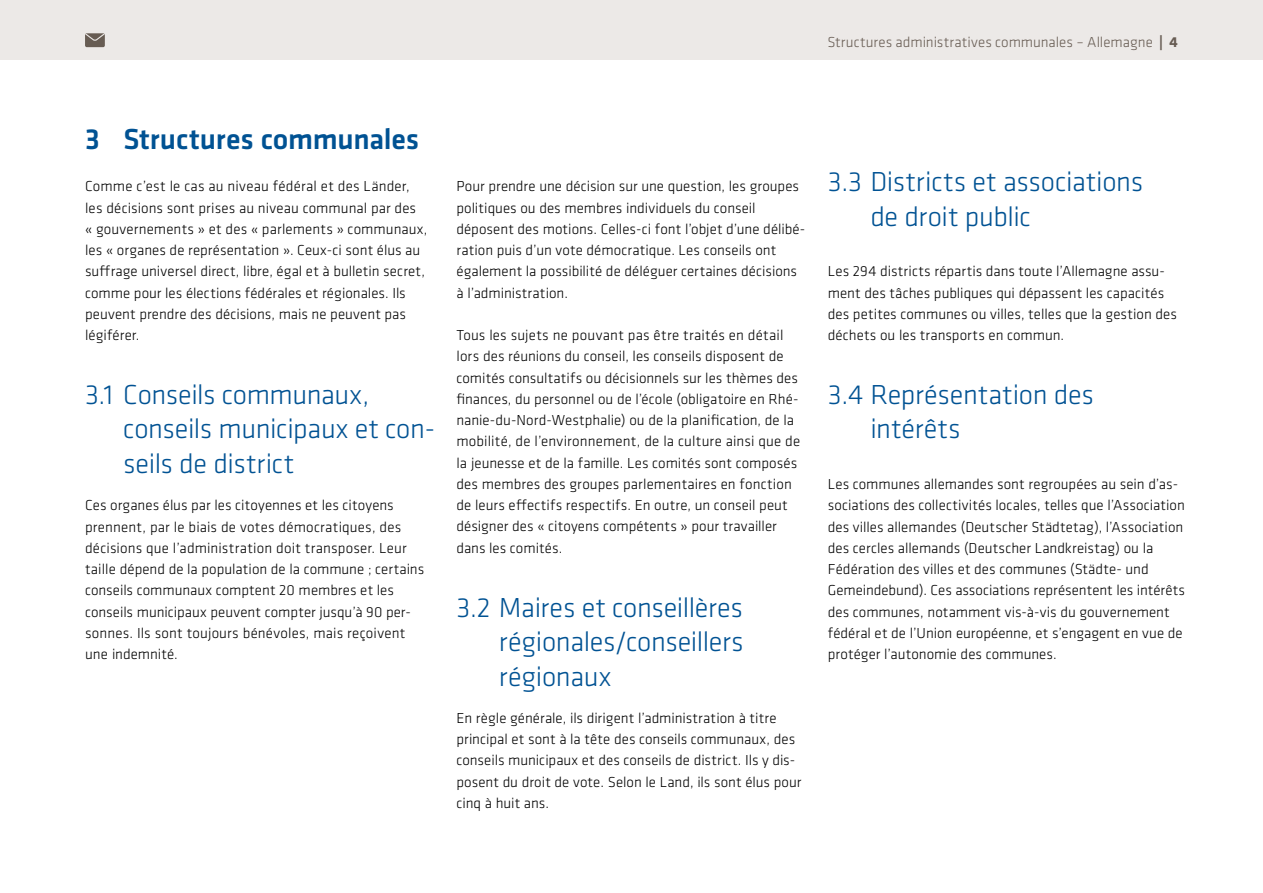
<style>
.page{position:relative;width:1263px;height:893px;background:#fff}
.page>*{position:absolute;margin:0;border:0;box-sizing:border-box;transform-origin:0 0}
.t1{font:500 30px "Klavika";letter-spacing:-.01em;color:#005293}
.t2{font:300 28.5px/34.5px "Klavika";letter-spacing:-.01em;color:#005293}
.t3{font:300 15px/21.3px "Klavika";letter-spacing:.005em;color:#000}
.t4{font:300 15px "Klavika";color:#675c53}
.s1{font-weight:700}
</style>
<div class="page">
<div style="left:0;top:0;width:1263px;height:60px;background:#ece9e7"></div>
<div style="left:85px;top:33px;width:20px;height:14px;background:#675c53;border-radius:2px"></div>
<svg style="left:85px;top:33px;width:20px;height:9px"></svg>
<p class="t4" style="left:827px;top:34px;width:352px">Structures administratives communales – Allemagne <span class="s1">| 4</span></p>
<h1 class="t1" style="left:85px;top:123px;width:336px">3 Structures communales</h1>
<p class="t3" style="left:85px;top:176px;width:344px">Comme c’est le cas au niveau fédéral et des Länder, les décisions sont prises au niveau communal par des<br>« gouvernements » et des « parlements » communaux, les « organes de représentation ». Ceux-ci sont élus au sufrage universel direct, libre, égal et à bulletin secret, comme pour les élections fédérales et régionales. Ils peuvent prendre des décisions, mais ne peuvent pas légiférer.</p>
<h2 class="t2" style="left:123px;top:378px;width:313px;text-indent:-38px">3.1 Conseils communaux, conseils municipaux et con&shy;seils de district</h2>
<p class="t3" style="left:85px;top:495px;width:341px">Ces organes élus par les citoyennes et les citoyens prennent, par le biais de votes démocratiques, des décisions que l’administration doit transposer. Leur taille dépend de la population de la commune ; certains conseils communaux comptent 20 membres et les conseils municipaux peuvent compter jusqu’à 90 per&shy;sonnes. Ils sont toujours bénévoles, mais reçoivent une indemnité.</p>
<p class="t3" style="left:456px;top:176px;width:350px">Pour prendre une décision sur une question, les groupes politiques ou des membres individuels du conseil déposent des motions. Celles-ci font l’objet d’une délibé&shy;ration puis d’un vote démocratique. Les conseils ont également la possibilité de déléguer certaines décisions à l’administration.</p>
<p class="t3" style="left:456px;top:325px;width:345px">Tous les sujets ne pouvant pas être traités en détail lors des réunions du conseil, les conseils disposent de comités consultatifs ou décisionnels sur les thèmes des fnances, du personnel ou de l’école (obligatoire en Rhé&shy;nanie-du-Nord-Westphalie) ou de la planifcation, de la mobilité, de l’environnement, de la culture ainsi que de la jeunesse et de la famille. Les comités sont composés des membres des groupes parlementaires en fonction de leurs efectifs respectifs. En outre, un conseil peut désigner des « citoyens compétents » pour travailler dans les comités.</p>
<h2 class="t2" style="left:499px;top:590px;width:246px;text-align:justify;text-indent:-43px">3.2 Maires et conseillères régionales/conseillers régionaux</h2>
<p class="t3" style="left:456px;top:707px;width:346px">En règle générale, ils dirigent l’administration à titre principal et sont à la tête des conseils communaux, des conseils municipaux et des conseils de district. Ils y dis&shy;posent du droit de vote. Selon le Land, ils sont élus pour cinq à huit ans.</p>
<h2 class="t2" style="left:870px;top:165px;width:274px;text-indent:-43px">3.3 Districts et associations de droit public</h2>
<p class="t3" style="left:828px;top:261px;width:351px">Les 294 districts répartis dans toute l’Allemagne assu&shy;ment des tâches publiques qui dépassent les capacités des petites communes ou villes, telles que la gestion des déchets ou les transports en commun.</p>
<h2 class="t2" style="left:870px;top:378px;width:225px;text-indent:-43px">3.4 Représentation des intérêts</h2>
<p class="t3" style="left:828px;top:474px;width:359px">Les communes allemandes sont regroupées au sein d’as&shy;sociations des collectivités locales, telles que l’Association des villes allemandes (Deutscher Städtetag), l’Association des cercles allemands (Deutscher Landkreistag) ou la Fédération des villes et des communes (Städte- und Gemeindebund). Ces associations représentent les intérêts des communes, notamment vis-à-vis du gouvernement fédéral et de l’Union européenne, et s’engagent en vue de protéger l’autonomie des communes.</p>
</div>
